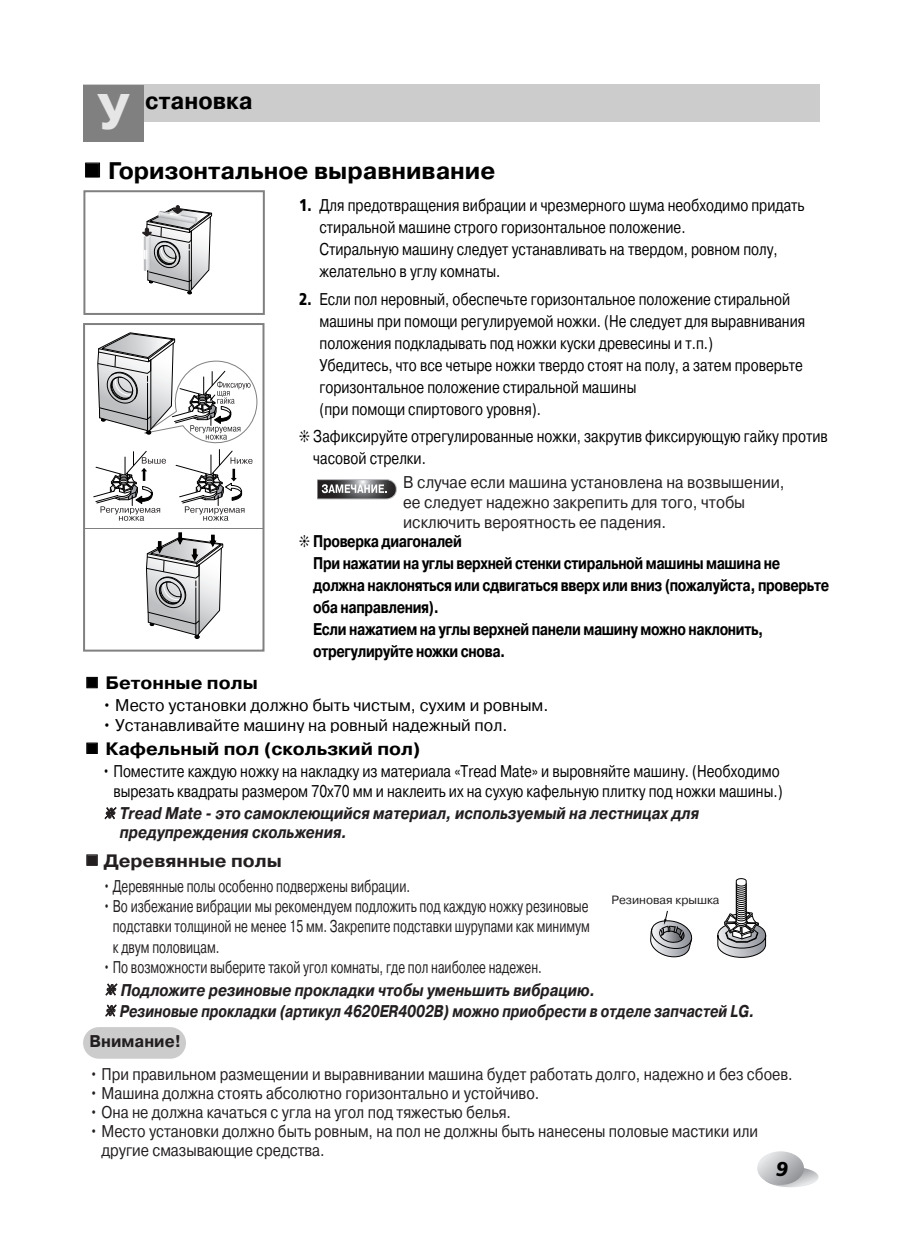
<style>
.page{position:relative;width:906px;height:1246px;background:#fff}
.page>*{position:absolute;margin:0;border:0;box-sizing:border-box;transform-origin:0 0}
.t1{font:700 50px "Pragmatica C";color:#e6e6e6}
.t2{font:700 24px "Pragmatica C";color:#000}
.t3{font:700 24px "Pragmatica C";color:#000;scale:.95 1}
.t4{font:italic 900 20px "Frutiger";color:#000}
.t5{font:700 18px "Pragmatica C";color:#000;scale:1.05 1}
.t6{font:700 18px "Pragmatica C";color:#231f20;scale:1.05 1}
.t7{font:17px/22px "Pragmatica C";color:#000;scale:.8 1}
.t8{font:17px/19px "Pragmatica C";color:#231f20;scale:.85 1}
.t9{font:italic 700 17px/21.8px "Pragmatica C";color:#231f20;scale:.85 1}
.t10{font:700 17px/22px "Pragmatica C";letter-spacing:-.025em;color:#000;scale:.8 1}
.t11{font:17px/20.4px "Pragmatica C";color:#231f20;text-align:justify;scale:.7 1}
.t12{font:17px/20px "Pragmatica C";color:#231f20;scale:.9 1}
.t13{font:17px "Pragmatica C";color:#000;scale:.95 1}
.t14{font:700 17px "Pragmatica C";color:#231f20;scale:.95 1}
.t15{font:12px "Pragmatica C";color:#231f20}
.s1{font-family:"Frutiger";font-weight:900}
.s2{font-family:"HY Go Thic";font-weight:500}
.s3{font-weight:400;font-style:normal}
</style>
<div class="page">
<svg style="left:764px;top:1167px;width:55px;height:20px"></svg>
<svg style="left:757px;top:1151px;width:47px;height:34px"></svg>
<div style="left:83px;top:85px;width:736px;height:37px;background:#ccc"></div>
<div style="left:83px;top:85px;width:60px;height:57px;background:#808080"></div>
<div style="left:83px;top:1027px;width:103px;height:32px;background:#ccc;border-radius:16px"></div>
<svg style="left:317px;top:479px;width:80px;height:21px;background:#828283"></svg>
<svg style="left:650px;top:910px;width:43px;height:48px"></svg>
<svg style="left:717px;top:878px;width:49px;height:80px"></svg>
<svg style="left:142px;top:205px;width:70px;height:90px"></svg>
<div style="left:83px;top:190px;width:182px;height:125px;border:2px solid #808080"></div>
<svg style="left:93px;top:333px;width:165px;height:188px"></svg>
<svg style="left:146px;top:532px;width:77px;height:107px"></svg>
<div style="left:83px;top:323px;width:181px;height:329px;border:2px solid #808080"></div>
<hr style="left:84px;top:528px;width:180px;height:1px;background:#808080">
<h1 class="t1" style="left:97px;top:94px;width:34px">У</h1>
<h2 class="t2" style="left:108px;top:162px;width:389px">Горизонтальное выравнивание</h2>
<p class="t7" style="left:320px;top:196px;width:608px;text-indent:-20px"><span class="s1">1.</span> Для предотвращения вибрации и чрезмерного шума необходимо придать стиральной машине строго горизонтальное положение.<br>Стиральную машину следует устанавливать на твердом, ровном полу, желательно в углу комнаты.</p>
<p class="t7" style="left:320px;top:290px;width:609px;text-indent:-20px"><span class="s1">2.</span> Если пол неровный, обеспечьте горизонтальное положение стиральной машины при помощи регулируемой ножки. (Не следует для выравнивания положения подкладывать под ножки куски древесины и т.п.)<br>Убедитесь, что все четыре ножки твердо стоят на полу, а затем проверьте горизонтальное положение стиральной машины<br>(при помощи спиртового уровня).</p>
<p class="t7" style="left:313px;top:427px;width:645px;text-indent:-14px">❊ Зафиксируйте отрегулированные ножки, закрутив фиксирующую гайку против часовой стрелки.</p>
<h2 class="t3" style="left:145px;top:92px;width:114px">становка</h2>
<p class="t12" style="left:403px;top:474px;width:425px">В случае если машина установлена на возвышении, ее следует надежно закрепить для того, чтобы исключить вероятность ее падения.</p>
<p class="t10" style="left:313px;top:532px;width:646px;text-indent:-14px">❊ Проверка диагоналей<br>При нажатии на углы верхней стенки стиральной машины машина не должна наклоняться или сдвигаться вверх или вниз (пожалуйста, проверьте оба направления).<br>Если нажатием на углы верхней панели машину можно наклонить, отрегулируйте ножки снова.</p>
<p class="t5" style="left:105px;top:677px;width:147px">Бетонные полы</p>
<p class="t13" style="left:102px;top:699px;width:471px">• Место установки должно быть чистым, сухим и ровным.</p>
<p class="t13" style="left:102px;top:719px;width:428px">• Устанавливайте машину на ровный надежный пол.</p>
<p class="t5" style="left:105px;top:742px;width:302px">Кафельный пол (скользкий пол)</p>
<p class="t7" style="left:102px;top:762px;width:852px;line-height:20.4px;text-align:right">• Поместите каждую ножку на накладку из материала «Tread Mate» и выровняйте машину. (Необходимо вырезать квадраты размером 70x70 мм и наклеить их на сухую кафельную плитку под ножки машины.)</p>
<p class="t9" style="left:120px;top:805px;width:683px;line-height:19.2px;text-indent:-17px"><span class="s2">※</span>Tread Mate - это самоклеющийся материал, используемый на лестницах для предупреждения скольжения.</p>
<p class="t6" style="left:104px;top:854px;width:171px">Деревянные полы</p>
<p class="t11" style="left:103px;top:877px;width:440px">• Деревянные полы особенно подвержены вибрации.</p>
<p class="t11" style="left:113px;top:898px;width:683px;text-indent:-10px">• Во избежание вибрации мы рекомендуем подложить под каждую ножку резиновые подставки толщиной не менее 15 мм. Закрепите подставки шурупами как минимум к двум половицам.</p>
<p class="t9" style="left:103px;top:958px;width:768px"><span class="s3">• По возможности выберите такой угол комнаты, где пол наиболее надежен.<br></span><span class="s2">※</span>Подложите резиновые прокладки чтобы уменьшить вибрацию.<br><span class="s2">※</span>Резиновые прокладки (артикул 4620ER4002B) можно приобрести в отделе запчастей LG.</p>
<p class="t14" style="left:89px;top:1035px;width:98px">Внимание!</p>
<p class="t8" style="left:89px;top:1067px;width:829px">• При правильном размещении и выравнивании машина будет работать долго, надежно и без сбоев.</p>
<p class="t8" style="left:89px;top:1086px;width:531px">• Машина должна стоять абсолютно горизонтально и устойчиво.</p>
<p class="t8" style="left:89px;top:1105px;width:498px">• Она не должна качаться с угла на угол под тяжестью белья.</p>
<p class="t8" style="left:101px;top:1124px;width:774px;text-indent:-12px">• Место установки должно быть ровным, на пол не должны быть нанесены половые мастики или другие смазывающие средства.</p>
<p class="t15" style="left:611px;top:896px;width:110px">Резиновая крышка</p>
<p class="t4" style="left:776px;top:1160px;width:14px">9</p>
</div>
